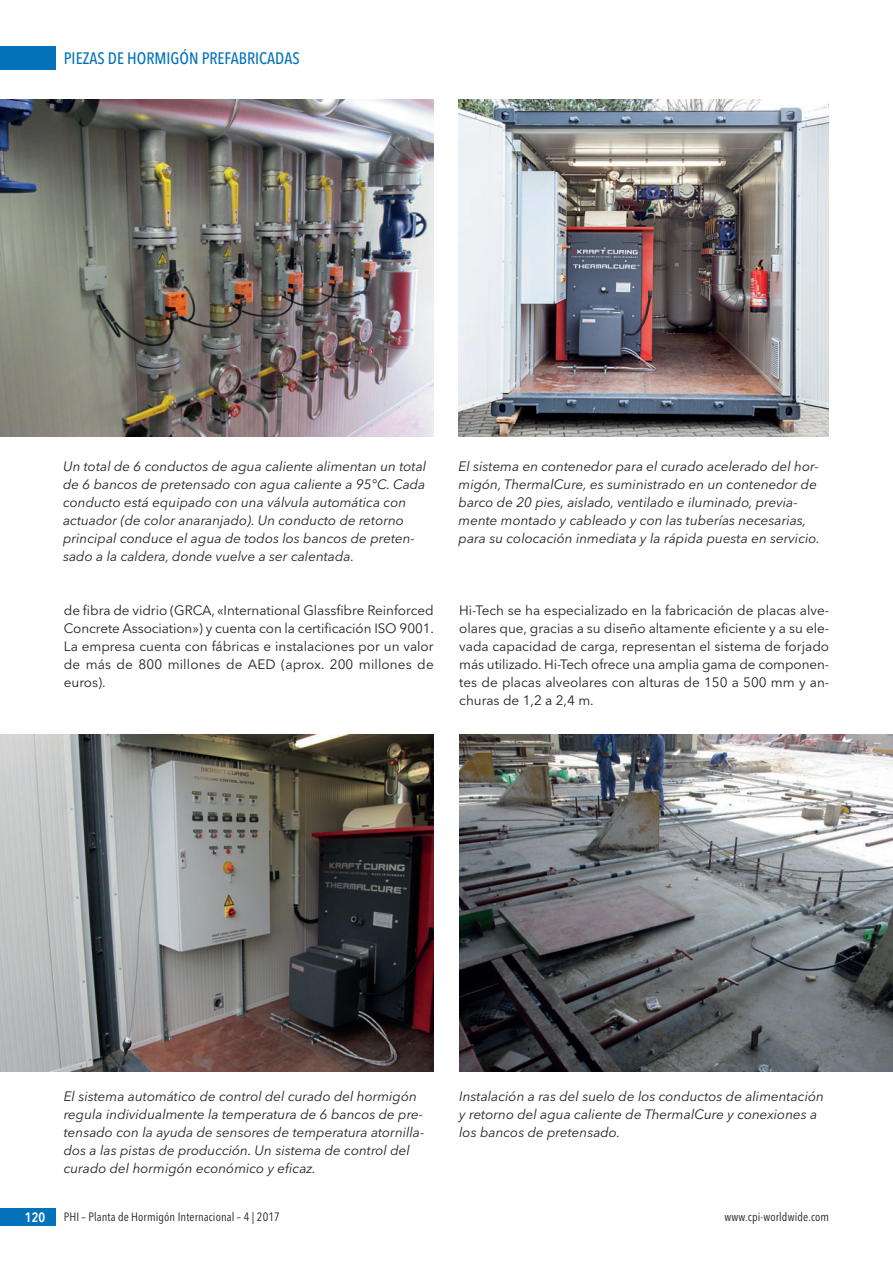
<style>
.page{position:relative;width:893px;height:1263px;background:#fff}
.page>*{position:absolute;margin:0;border:0;box-sizing:border-box;transform-origin:0 0}
.t1{font:500 16.5px "Avenir Next Condensed";color:#0372bb}
.t2{font:italic 13.5px/18px "Avenir Next";color:#231f20}
.t3{font:13.5px/18px "Avenir Next";color:#231f20;text-align:justify}
.t4{font:600 13.5px "Avenir Next Condensed";color:#fff}
.t5{font:12px "Avenir Next Condensed";letter-spacing:.01em;color:#231f20}
</style>
<div class="page">
<img style="left:0;top:734px;width:434px;height:337px">
<img style="left:459px;top:734px;width:433px;height:337px">
<img style="left:0;top:100px;width:433px;height:336px">
<img style="left:459px;top:100px;width:369px;height:336px">
<div style="left:0;top:47px;width:55px;height:23px;background:#0372bb"></div>
<div style="left:0;top:1208px;width:55px;height:18px;background:#0372bb"></div>
<p class="t1" style="left:64px;top:51px;width:237px">PIEZAS DE HORMIGÓN PREFABRICADAS</p>
<p class="t2" style="left:63px;top:458px;width:365px">Un total de 6 conductos de agua caliente alimentan un total de 6 bancos de pretensado con agua caliente a 95°C. Cada conducto está equipado con una válvula automática con actuador (de color anaranjado). Un conducto de retorno principal conduce el agua de todos los bancos de preten&shy;sado a la caldera, donde vuelve a ser calentada.</p>
<p class="t2" style="left:459px;top:458px;width:363px">El sistema en contenedor para el curado acelerado del hor&shy;migón, ThermalCure, es suministrado en un contenedor de barco de 20 pies, aislado, ventilado e iluminado, previa&shy;mente montado y cableado y con las tuberías necesarias, para su colocación inmediata y la rápida puesta en servicio.</p>
<p class="t3" style="left:64px;top:602px;width:372px">de fibra de vidrio (GRCA, «International Glassfibre Reinforced Concrete Association») y cuenta con la certificación ISO 9001.<br>La empresa cuenta con fábricas e instalaciones por un valor de más de 800 millones de AED (aprox. 200 millones de euros).</p>
<p class="t3" style="left:459px;top:602px;width:371px">Hi-Tech se ha especializado en la fabricación de placas alve&shy;olares que, gracias a su diseño altamente eficiente y a su ele&shy;vada capacidad de carga, representan el sistema de forjado más utilizado. Hi-Tech ofrece una amplia gama de componen&shy;tes de placas alveolares con alturas de 150 a 500 mm y an&shy;churas de 1,2 a 2,4 m.</p>
<p class="t2" style="left:64px;top:1088px;width:362px">El sistema automático de control del curado del hormigón regula individualmente la temperatura de 6 bancos de pre&shy;tensado con la ayuda de sensores de temperatura atornilla&shy;dos a las pistas de producción. Un sistema de control del curado del hormigón económico y eficaz.</p>
<p class="t2" style="left:459px;top:1088px;width:366px">Instalación a ras del suelo de los conductos de alimentación y retorno del agua caliente de ThermalCure y conexiones a los bancos de pretensado.</p>
<p class="t4" style="left:25px;top:1209px;width:22px">120</p>
<p class="t5" style="left:64px;top:1211px;width:218px">PHI – Planta de Hormigón Internacional – 4 | 2017</p>
<p class="t5" style="left:725px;top:1211px;width:106px">www.cpi-worldwide.com</p>
</div>
